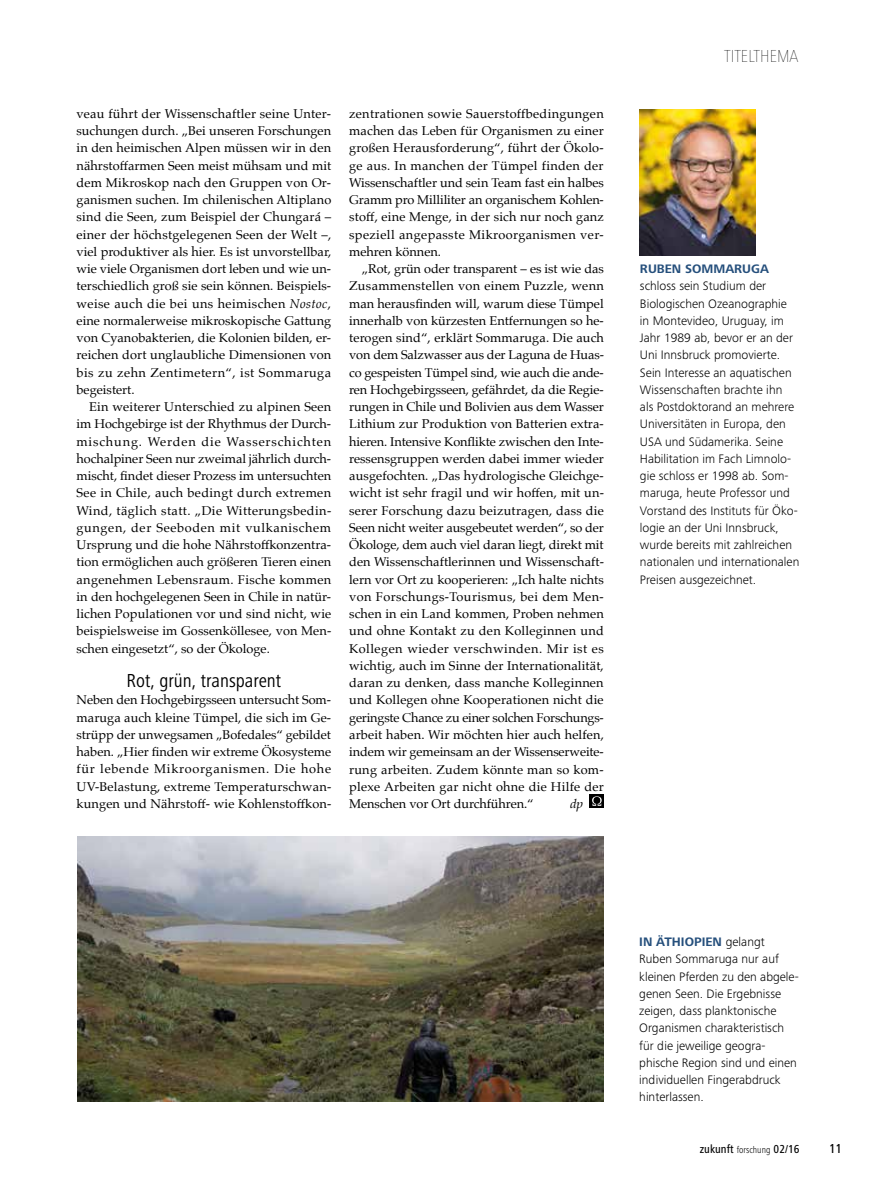
<style>
.page{position:relative;width:893px;height:1191px;background:#fff}
.page>*{position:absolute;margin:0;border:0;box-sizing:border-box;transform-origin:0 0}
.t1{font:condensed 19.5px "Frutiger Next Pro";color:#000}
.t2{font:900 condensed 18px "Frutiger Next Pro";color:#000}
.t3{font:500 condensed 13.5px "Frutiger Next Pro";color:#000}
.t4{font:12.75px/17.2px "Palatino";letter-spacing:.01em;color:#000;text-align:justify}
.t5{font:300 12.75px/17.2px "Frutiger Next Pro";color:#000}
.t6{font:700 12.75px "Frutiger Next Pro";color:#254f7c}
.t7{font:italic 12.75px "Palatino";color:#000;scale:1.04 1}
.t8{font:500 condensed 12px "Frutiger Next Pro";color:#000}
.s1{font-style:italic}
.s2{font-weight:700;color:#254f7c}
.s3{font-weight:300;font-size:9.75px}
</style>
<div class="page">
<img style="left:78px;top:836px;width:526px;height:265px">
<div style="left:590px;top:795px;width:14px;height:13px;background:#000"></div>
<svg style="left:592px;top:796px;width:10px;height:10px"></svg>
<img style="left:640px;top:109px;width:115px;height:147px">
<p class="t4" style="left:77px;top:105px;width:256px">veau führt der Wissenschaftler seine Unter&shy;suchungen durch. „Bei unseren Forschungen in den heimischen Alpen müssen wir in den nährstoffarmen Seen meist mühsam und mit dem Mikroskop nach den Gruppen von Or&shy;ganismen suchen. Im chilenischen Altiplano sind die Seen, zum Beispiel der Chungará – einer der höchstgelegenen Seen der Welt –, viel produktiver als hier. Es ist unvorstellbar, wie viele Organismen dort leben und wie un&shy;terschiedlich groß sie sein können. Beispiels&shy;weise auch die bei uns heimischen <span class="s1">Nostoc</span>, eine normalerweise mikroskopische Gattung von Cyanobakterien, die Kolonien bilden, er&shy;reichen dort unglaubliche Dimensionen von bis zu zehn Zentimetern“, ist Sommaruga begeistert.</p>
<p class="t4" style="left:77px;top:398px;width:256px;text-indent:13px">Ein weiterer Unterschied zu alpinen Seen im Hochgebirge ist der Rhythmus der Durch&shy;mischung. Werden die Wasserschichten hochalpiner Seen nur zweimal jährlich durch&shy;mischt, findet dieser Prozess im untersuchten See in Chile, auch bedingt durch extremen Wind, täglich statt. „Die Witterungsbedin&shy;gungen, der Seeboden mit vulkanischem Ursprung und die hohe Nährstoffkonzentra&shy;tion ermöglichen auch größeren Tieren einen angenehmen Lebensraum. Fische kommen in den hochgelegenen Seen in Chile in natür&shy;lichen Populationen vor und sind nicht, wie beispielsweise im Gossenköllesee, von Men&shy;schen eingesetzt“, so der Ökologe.</p>
<h1 class="t1" style="left:127px;top:669px;width:156px">Rot, grün, transparent</h1>
<p class="t4" style="left:77px;top:691px;width:256px">Neben den Hochgebirgsseen untersucht Som&shy;maruga auch kleine Tümpel, die sich im Ge&shy;strüpp der unwegsamen „Bofedales“ gebildet haben. „Hier finden wir extreme Ökosysteme für lebende Mikroorganismen. Die hohe UV-Belastung, extreme Temperaturschwan&shy;kungen und Nährstoff- wie Kohlenstoffkon-</p>
<p class="t4" style="left:349px;top:105px;width:256px">zentrationen sowie Sauerstoffbedingungen machen das Leben für Organismen zu einer großen Herausforderung“, führt der Ökolo&shy;ge aus. In manchen der Tümpel finden der Wissenschaftler und sein Team fast ein halbes Gramm pro Milliliter an organischem Kohlen&shy;stoff, eine Menge, in der sich nur noch ganz speziell angepasste Mikroorganismen ver&shy;mehren können.</p>
<p class="t4" style="left:349px;top:260px;width:256px;text-indent:13px">„Rot, grün oder transparent – es ist wie das Zusammenstellen von einem Puzzle, wenn man herausfinden will, warum diese Tümpel innerhalb von kürzesten Entfernungen so he&shy;terogen sind“, erklärt Sommaruga. Die auch von dem Salzwasser aus der Laguna de Huas&shy;co gespeisten Tümpel sind, wie auch die ande&shy;ren Hochgebirgsseen, gefährdet, da die Regie&shy;rungen in Chile und Bolivien aus dem Wasser Lithium zur Produktion von Batterien extra&shy;hieren. Intensive Konflikte zwischen den Inte&shy;ressensgruppen werden dabei immer wieder ausgefochten. „Das hydrologische Gleichge&shy;wicht ist sehr fragil und wir hoffen, mit un&shy;serer Forschung dazu beizutragen, dass die Seen nicht weiter ausgebeutet werden“, so der Ökologe, dem auch viel daran liegt, direkt mit den Wissenschaftlerinnen und Wissenschaft&shy;lern vor Ort zu kooperieren: „Ich halte nichts von Forschungs-Tourismus, bei dem Men&shy;schen in ein Land kommen, Proben nehmen und ohne Kontakt zu den Kolleginnen und Kollegen wieder verschwinden. Mir ist es wichtig, auch im Sinne der Internationalität, daran zu denken, dass manche Kolleginnen und Kollegen ohne Kooperationen nicht die geringste Chance zu einer solchen Forschungs&shy;arbeit haben. Wir möchten hier auch helfen, indem wir gemeinsam an der Wissenserweite&shy;rung arbeiten. Zudem könnte man so kom&shy;plexe Arbeiten gar nicht ohne die Hilfe der Menschen vor Ort durchführen.“</p>
<p class="t7" style="left:570px;top:793px;width:14px">dp</p>
<h2 class="t2" style="left:724px;top:45px;width:76px">TITELTHEMA</h2>
<p class="t6" style="left:640px;top:261px;width:131px">RUBEN SOMMARUGA</p>
<p class="t5" style="left:640px;top:277px;width:161px">schloss sein Studium der<br>Biologischen Ozeanographie in Montevideo, Uruguay, im<br>Jahr 1989 ab, bevor er an der<br>Uni Innsbruck promovierte.<br>Sein Interesse an aquatischen<br>Wissenschaften brachte ihn<br>als Postdoktorand an mehrere<br>Universitäten in Europa, den<br>USA und Südamerika. Seine<br>Habilitation im Fach Limnolo&shy;gie schloss er 1998 ab. Som&shy;maruga, heute Professor und<br>Vorstand des Instituts für Öko&shy;logie an der Uni Innsbruck, wurde bereits mit zahlreichen nationalen und internationalen<br>Preisen ausgezeichnet.</p>
<p class="t5" style="left:639px;top:933px;width:161px"><span class="s2">IN ÄTHIOPIEN</span> gelangt<br>Ruben Sommaruga nur auf kleinen Pferden zu den abgele&shy;genen Seen. Die Ergebnisse zeigen, dass planktonische<br>Organismen charakteristisch für die jeweilige geogra&shy;phische Region sind und einen individuellen Fingerabdruck hinterlassen.</p>
<p class="t8" style="left:700px;top:1142px;width:101px">zukunft <span class="s3">forschung</span> 02/16</p>
<p class="t3" style="left:829px;top:1140px;width:14px">11</p>
</div>
